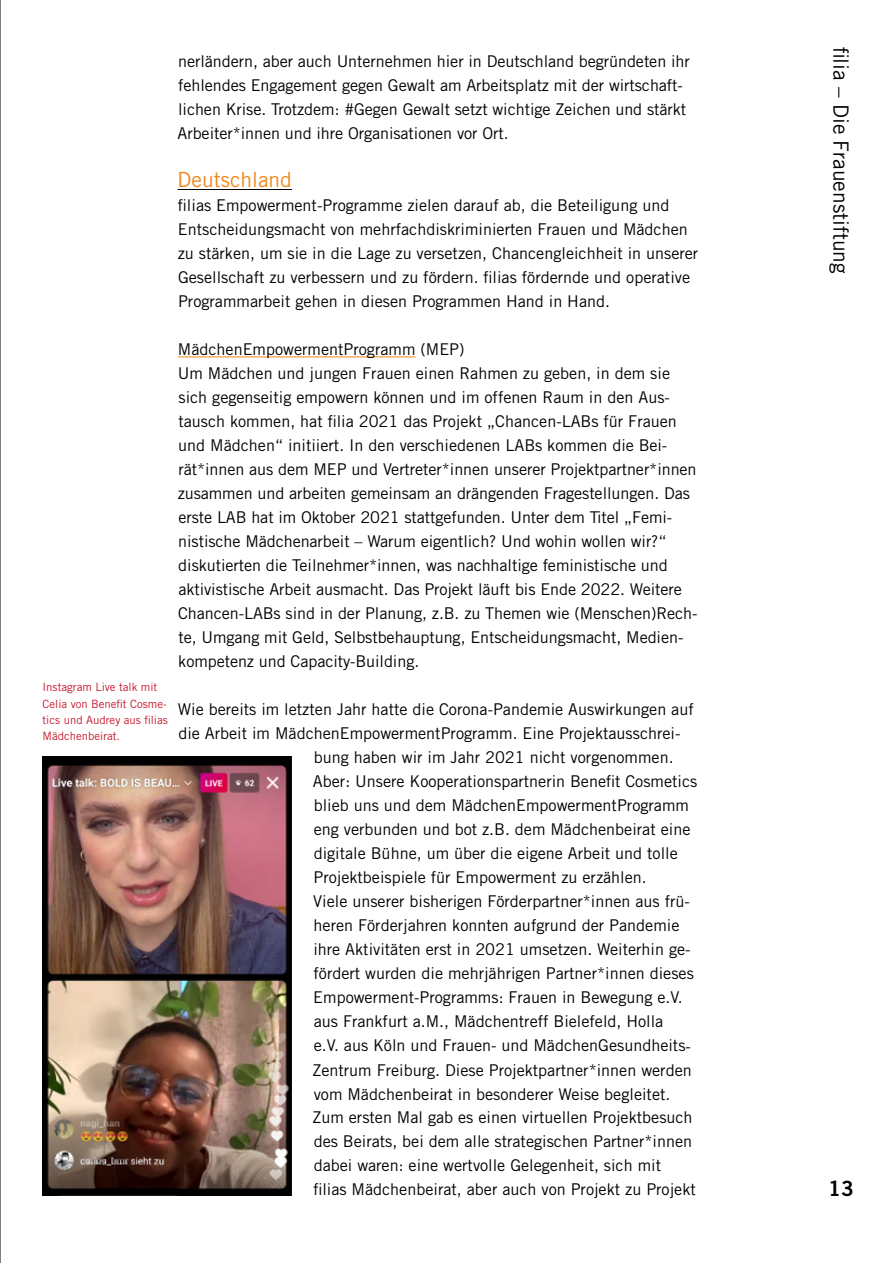
<style>
.page{position:relative;width:893px;height:1263px;background:#fff}
.page>*{position:absolute;margin:0;border:0;box-sizing:border-box;transform-origin:0 0}
.t1{font:21px "Trade Gothic LT Std";color:#000}
.t2{font:21px "Trade Gothic LT Std";color:#f1861a}
.t3{font:21px "Trade Gothic LT Std Bd 2";color:#000}
.t4{font:16.2px/24px "Trade Gothic LT Std";color:#000}
.t5{font:11.4px/16.2px "Trade Gothic LT Std";color:#c61a2c}
</style>
<div class="page">
<hr style="left:0;top:0;width:1px;height:1263px;background:#000">
<hr style="left:178px;top:189px;width:114px;height:1px;background:#000">
<hr style="left:178px;top:356px;width:238px;height:1px;background:#f1861a">
<img style="left:43px;top:756px;width:249px;height:439px">
<p class="t5" style="left:43px;top:679px;width:127px">Instagram Live talk mit<br>Celia von Benefit Cosme&shy;tics und Audrey aus filias<br>Mädchenbeirat.</p>
<p class="t4" style="left:178px;top:49px;width:514px">nerländern, aber auch Unternehmen hier in Deutschland begründeten ihr fehlendes Engagement gegen Gewalt am Arbeitsplatz mit der wirtschaft&shy;lichen Krise. Trotzdem: #Gegen Gewalt setzt wichtige Zeichen und stärkt Arbeiter*innen und ihre Organisationen vor Ort.</p>
<p class="t2" style="left:178px;top:167px;width:116px">Deutschland</p>
<p class="t4" style="left:178px;top:193px;width:522px">filias Empowerment-Programme zielen darauf ab, die Beteiligung und Entscheidungsmacht von mehrfachdiskriminierten Frauen und Mädchen zu stärken, um sie in die Lage zu versetzen, Chancengleichheit in unserer Gesellschaft zu verbessern und zu fördern. filias fördernde und operative Programmarbeit gehen in diesen Programmen Hand in Hand.</p>
<p class="t4" style="left:178px;top:337px;width:521px">MädchenEmpowermentProgramm (MEP)<br>Um Mädchen und jungen Frauen einen Rahmen zu geben, in dem sie sich gegenseitig empowern können und im offenen Raum in den Aus&shy;tausch kommen, hat filia 2021 das Projekt „Chancen-LABs für Frauen und Mädchen“ initiiert. In den verschiedenen LABs kommen die Bei&shy;rät*innen aus dem MEP und Vertreter*innen unserer Projektpartner*innen zusammen und arbeiten gemeinsam an drängenden Fragestellungen. Das erste LAB hat im Oktober 2021 stattgefunden. Unter dem Titel „Femi&shy;nistische Mädchenarbeit – Warum eigentlich? Und wohin wollen wir?“ diskutierten die Teilnehmer*innen, was nachhaltige feministische und aktivistische Arbeit ausmacht. Das Projekt läuft bis Ende 2022. Weitere Chancen-LABs sind in der Planung, z.B. zu Themen wie (Menschen)Rech&shy;te, Umgang mit Geld, Selbstbehauptung, Entscheidungsmacht, Medien&shy;kompetenz und Capacity-Building.</p>
<p class="t4" style="left:178px;top:697px;width:517px">Wie bereits im letzten Jahr hatte die Corona-Pandemie Auswirkungen auf</p>
<p class="t4" style="left:178px;top:721px;width:504px">die Arbeit im MädchenEmpowermentProgramm. Eine Projektausschrei-</p>
<p class="t4" style="left:314px;top:745px;width:361px">bung haben wir im Jahr 2021 nicht vorgenommen.</p>
<p class="t4" style="left:313px;top:769px;width:386px">Aber: Unsere Kooperationspartnerin Benefit Cosmetics</p>
<p class="t4" style="left:314px;top:793px;width:377px">blieb uns und dem MädchenEmpowermentProgramm</p>
<p class="t4" style="left:314px;top:817px;width:378px">eng verbunden und bot z.B. dem Mädchenbeirat eine</p>
<p class="t4" style="left:314px;top:841px;width:366px">digitale Bühne, um über die eigene Arbeit und tolle</p>
<p class="t4" style="left:313px;top:865px;width:335px">Projektbeispiele für Empowerment zu erzählen.</p>
<p class="t4" style="left:313px;top:889px;width:378px">Viele unserer bisherigen Förderpartner*innen aus frü-</p>
<p class="t4" style="left:314px;top:913px;width:367px">heren Förderjahren konnten aufgrund der Pandemie</p>
<p class="t4" style="left:313px;top:937px;width:379px">ihre Aktivitäten erst in 2021 umsetzen. Weiterhin ge-</p>
<p class="t4" style="left:314px;top:961px;width:382px">fördert wurden die mehrjährigen Partner*innen dieses</p>
<p class="t4" style="left:313px;top:985px;width:371px">Empowerment-Programms: Frauen in Bewegung e.V.</p>
<p class="t4" style="left:314px;top:1009px;width:351px">aus Frankfurt a.M., Mädchentreff Bielefeld, Holla</p>
<p class="t4" style="left:314px;top:1033px;width:379px">e.V. aus Köln und Frauen- und MädchenGesundheits-</p>
<p class="t4" style="left:312px;top:1057px;width:381px">Zentrum Freiburg. Diese Projektpartner*innen werden</p>
<p class="t4" style="left:314px;top:1081px;width:358px">vom Mädchenbeirat in besonderer Weise begleitet.</p>
<p class="t4" style="left:312px;top:1105px;width:382px">Zum ersten Mal gab es einen virtuellen Projektbesuch</p>
<p class="t4" style="left:314px;top:1129px;width:380px">des Beirats, bei dem alle strategischen Partner*innen</p>
<p class="t4" style="left:314px;top:1153px;width:349px">dabei waren: eine wertvolle Gelegenheit, sich mit</p>
<p class="t4" style="left:313px;top:1177px;width:384px">filias Mädchenbeirat, aber auch von Projekt zu Projekt</p>
<p class="t1" style="left:854px;top:47px;width:228px;rotate:90deg">filia – Die Frauenstiftung</p>
<p class="t3" style="left:828px;top:1175px;width:27px">13</p>
</div>
